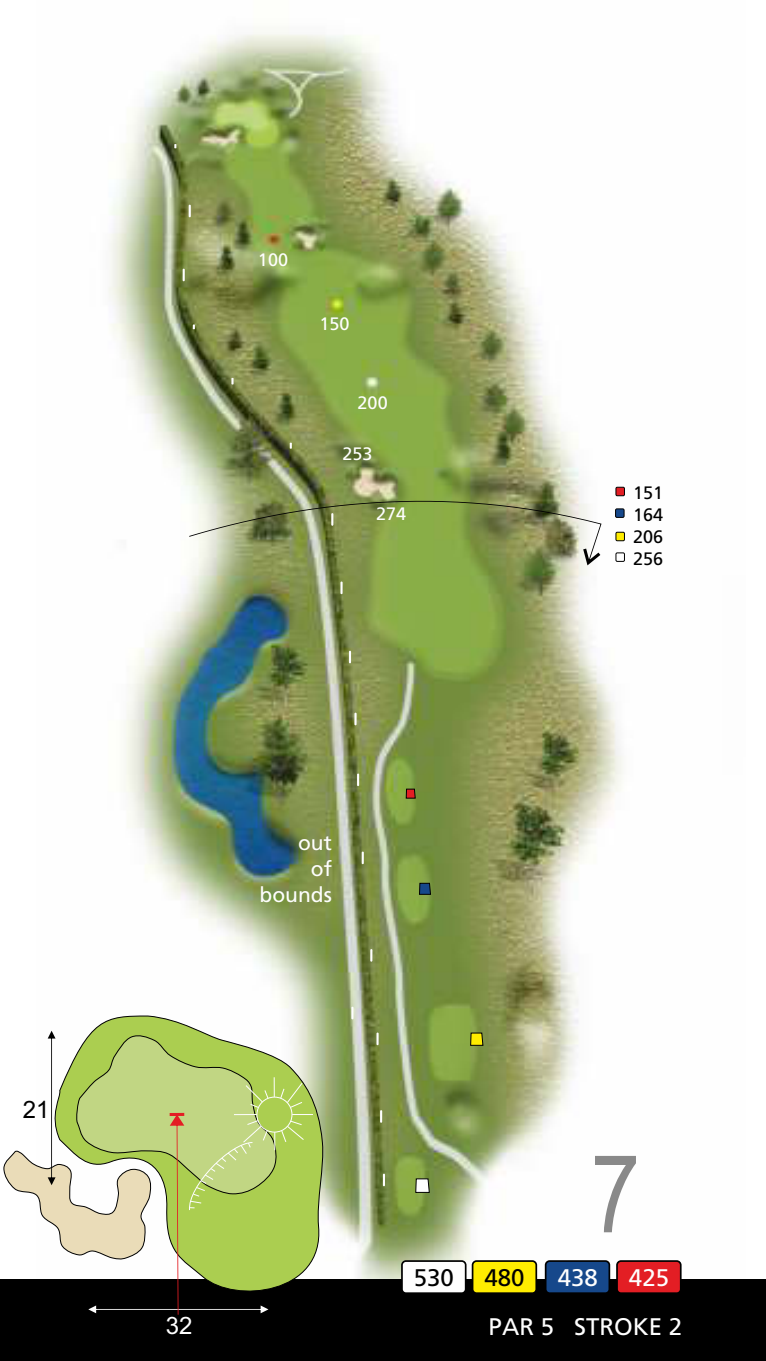
<style>
.page{position:relative;width:766px;height:1361px;background:#fff}
.page>*{position:absolute;margin:0;border:0;box-sizing:border-box;transform-origin:0 0}
.t1{font:108px "Arial Narrow";color:#898989}
.t2{font:24px/49.5px "Frutiger SCIN Rmv 1 Roman";color:#fefefe}
.t3{font:24px "Frutiger SCIN Rmv 1 Roman";color:#000}
.t4{font:24px "Arial";color:#fefefe}
.t5{font:24px "Arial";color:#000}
.t6{font:21px/25.8px "Frutiger SCIN Rmv 1 Roman";color:#fefefe;text-align:right}
.t7{font:18px/22.2px "Frutiger SCIN Rmv 1 Roman";color:#000;text-align:justify}
.t8{font:18px "Frutiger SCIN Rmv 1 Roman";color:#fefefe}
.t9{font:18px "Frutiger SCIN Rmv 1 Roman";color:#fff}
</style>
<div class="page">
<img style="left:108px;top:32px;width:574px;height:1247px">
<div style="left:0;top:1279px;width:765px;height:82px;background:#000"></div>
<div style="left:401px;top:1260px;width:65px;height:34px;background:#fefefe;border:2px solid #000;border-radius:4px"></div>
<div style="left:471px;top:1260px;width:66px;height:34px;background:#ffed00;border:2px solid #000;border-radius:4px"></div>
<div style="left:544px;top:1260px;width:66px;height:34px;background:#16488b;border:2px solid #000;border-radius:4px"></div>
<div style="left:616px;top:1260px;width:65px;height:34px;background:#e31e24;border:2px solid #000;border-radius:4px"></div>
<svg style="left:415px;top:1178px;width:15px;height:15px"></svg>
<svg style="left:469px;top:1032px;width:14px;height:14px"></svg>
<svg style="left:418px;top:882px;width:13px;height:13px"></svg>
<div style="left:405px;top:788px;width:10px;height:10px;background:#e31e24;border:1px solid #000"></div>
<div style="left:615px;top:508px;width:9px;height:10px;background:#16488b;border:1px solid #000"></div>
<div style="left:615px;top:532px;width:9px;height:9px;background:#ffed00;border:1px solid #000"></div>
<div style="left:615px;top:487px;width:9px;height:9px;background:#e31e24;border:1px solid #000"></div>
<div style="left:615px;top:552px;width:9px;height:10px;background:#fefefe;border:1px solid #000"></div>
<svg style="left:376px;top:1032px;width:2px;height:13px"></svg>
<svg style="left:351px;top:1006px;width:2px;height:13px"></svg>
<svg style="left:370px;top:949px;width:2px;height:12px"></svg>
<svg style="left:361px;top:851px;width:3px;height:13px"></svg>
<svg style="left:357px;top:773px;width:2px;height:13px"></svg>
<svg style="left:354px;top:712px;width:2px;height:13px"></svg>
<svg style="left:349px;top:651px;width:2px;height:12px"></svg>
<svg style="left:340px;top:581px;width:2px;height:13px"></svg>
<svg style="left:289px;top:443px;width:3px;height:6px"></svg>
<svg style="left:231px;top:378px;width:2px;height:6px"></svg>
<svg style="left:383px;top:1173px;width:2px;height:13px"></svg>
<svg style="left:182px;top:269px;width:3px;height:12px"></svg>
<svg style="left:189px;top:205px;width:2px;height:12px"></svg>
<svg style="left:380px;top:1110px;width:2px;height:12px"></svg>
<svg style="left:189px;top:501px;width:412px;height:64px;background:#93a167"></svg>
<svg style="left:93px;top:1015px;width:232px;height:264px"></svg>
<svg style="left:3px;top:1030px;width:310px;height:284px"></svg>
<p class="t5" style="left:23px;top:1101px;width:28px">21</p>
<p class="t8" style="left:258px;top:249px;width:32px">100</p>
<p class="t8" style="left:319px;top:313px;width:32px">150</p>
<p class="t8" style="left:357px;top:392px;width:32px">200</p>
<p class="t9" style="left:342px;top:443px;width:32px">253</p>
<p class="t8" style="left:376px;top:503px;width:32px">274</p>
<p class="t7" style="left:633px;top:482px;width:32px">151<br>164<br>206<br>256</p>
<p class="t6" style="left:259px;top:830px;width:74px">out<br>of bounds</p>
<p class="t4" style="left:166px;top:1316px;width:28px">32</p>
<h1 class="t1" style="left:590px;top:1153px;width:51px">7</h1>
<p class="t3" style="left:413px;top:1263px;width:42px">530</p>
<p class="t3" style="left:484px;top:1263px;width:42px">480</p>
<p class="t2" style="left:557px;top:1253px;width:42px">438</p>
<p class="t2" style="left:488px;top:1253px;width:195px;text-indent:140px">425<br>PAR 5 STROKE 2</p>
</div>
